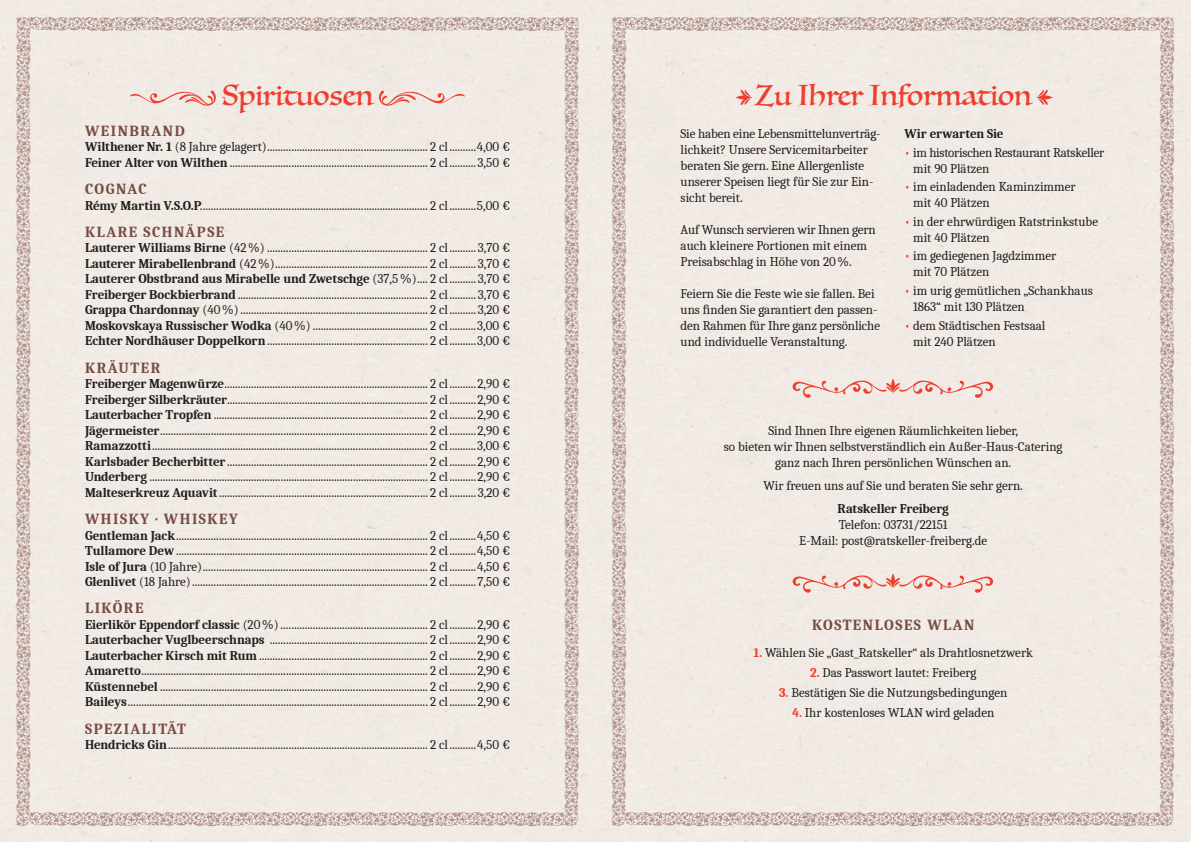
<style>
.page{position:relative;width:1191px;height:842px;background:#fff}
.page>*{position:absolute;margin:0;border:0;box-sizing:border-box;transform-origin:0 0}
.t1{font:28px "Luminari";color:#ef3e2e}
.t2{font:700 15px "Caladea";letter-spacing:.1em;color:#774c43}
.t3{font:13px/15.5px "Caladea";color:#231f20}
.t4{font:13px/16px "Caladea";letter-spacing:-.02em;color:#231f20}
.t5{font:700 13px "Caladea";letter-spacing:-.01em;color:#231f20}
.s1{font-weight:700}
.s2{color:#ef3e2e}
.s3{font-weight:700;color:#ef3e2e}
</style>
<div class="page">
<div style="left:587px;top:0;width:604px;height:842px;background:#f1eae5"></div>
<div style="left:16px;top:17px;width:563px;height:809px;background:#f1eae5"></div>
<div style="left:612px;top:17px;width:562px;height:809px;background:#f1eae5"></div>
<h1 class="t1" style="left:222px;top:72px;width:152px">Spirituosen</h1>
<p class="t2" style="left:85px;top:121px;width:101px">WEINBRAND</p>
<p class="t3" style="left:85px;top:139px;width:426px"><span class="s1">Wilthener Nr. 1</span> (8 Jahre gelagert)............................................................ 2 cl..........4,00 €<br><span class="s1">Feiner Alter von Wilthen</span> .......................................................................... 2 cl..........3,50 €</p>
<p class="t2" style="left:85px;top:180px;width:63px">COGNAC</p>
<p class="t3" style="left:85px;top:197px;width:426px"><span class="s1">Rémy Martin V.S.O.P</span>..................................................................................... 2 cl..........5,00 €</p>
<p class="t2" style="left:85px;top:222px;width:141px">KLARE SCHNÄPSE</p>
<p class="t3" style="left:85px;top:240px;width:427px;text-align:justify"><span class="s1">Lauterer Williams Birne</span> (42%) ............................................................ 2 cl.......... 3,70 € <span class="s1">Lauterer Mirabellenbrand</span> (42%)......................................................... 2 cl.......... 3,70 € <span class="s1">Lauterer Obstbrand aus Mirabelle und Zwetschge</span> (37,5%).... 2 cl.......... 3,70 € <span class="s1">Freiberger Bockbierbrand</span> ....................................................................... 2 cl.......... 3,70 € <span class="s1">Grappa Chardonnay</span> (40%)...................................................................... 2 cl..........3,20 € <span class="s1">Moskovskaya Russischer Wodka</span> (40%)........................................... 2 cl..........3,00 € <span class="s1">Echter Nordhäuser Doppelkorn</span>............................................................ 2 cl..........3,00 €</p>
<p class="t2" style="left:85px;top:358px;width:77px">KRÄUTER</p>
<p class="t3" style="left:85px;top:376px;width:427px;text-align:justify"><span class="s1">Freiberger Magenwürze</span>............................................................................ 2 cl..........2,90 € <span class="s1">Freiberger Silberkräuter</span>........................................................................... 2 cl..........2,90 € <span class="s1">Lauterbacher Tropfen</span> ................................................................................ 2 cl..........2,90 € <span class="s1">Jägermeister</span>.................................................................................................... 2 cl..........2,90 € <span class="s1">Ramazzotti</span>....................................................................................................... 2 cl..........3,00 € <span class="s1">Karlsbader Becherbitter</span> ........................................................................... 2 cl..........2,90 € <span class="s1">Underberg</span> ........................................................................................................ 2 cl..........2,90 € <span class="s1">Malteserkreuz Aquavit</span>.............................................................................. 2 cl..........3,20 €</p>
<p class="t2" style="left:85px;top:510px;width:154px">WHISKY · WHISKEY</p>
<p class="t3" style="left:85px;top:527px;width:426px;text-align:justify"><span class="s1">Gentleman Jack</span>.............................................................................................. 2 cl..........4,50 € <span class="s1">Tullamore Dew</span>.............................................................................................. 2 cl..........4,50 € <span class="s1">Isle of Jura</span> (10 Jahre).................................................................................... 2 cl..........4,50 € <span class="s1">Glenlivet</span> (18 Jahre)........................................................................................ 2 cl..........7,50 €</p>
<p class="t2" style="left:85px;top:599px;width:60px">LIKÖRE</p>
<p class="t3" style="left:85px;top:616px;width:427px;text-align:justify"><span class="s1">Eierlikör Eppendorf classic</span> (20%)....................................................... 2 cl..........2,90 € <span class="s1">Lauterbacher Vuglbeerschnaps</span> ........................................................... 2 cl..........2,90 € <span class="s1">Lauterbacher Kirsch mit Rum</span> ............................................................... 2 cl..........2,90 € <span class="s1">Amaretto</span>........................................................................................................... 2 cl..........2,90 € <span class="s1">Küstennebel</span> .................................................................................................... 2 cl..........2,90 € <span class="s1">Baileys</span>................................................................................................................ 2 cl..........2,90 €</p>
<p class="t2" style="left:85px;top:719px;width:102px">SPEZIALITÄT</p>
<p class="t3" style="left:85px;top:737px;width:426px"><span class="s1">Hendricks Gin</span>................................................................................................. 2 cl..........4,50 €</p>
<h1 class="t1" style="left:754px;top:72px;width:278px">Zu Ihrer Information</h1>
<p class="t3" style="left:680px;top:125px;width:200px;line-height:16px">Sie haben eine Lebensmittelunverträg&shy;lichkeit? Unsere Servicemitarbeiter beraten Sie gern. Eine Allergenliste unserer Speisen liegt für Sie zur Ein&shy;sicht bereit.</p>
<p class="t3" style="left:680px;top:221px;width:197px;line-height:16px">Auf Wunsch servieren wir Ihnen gern auch kleinere Portionen mit einem<br>Preisabschlag in Höhe von 20%.</p>
<p class="t3" style="left:680px;top:285px;width:201px;line-height:16px">Feiern Sie die Feste wie sie fallen. Bei uns finden Sie garantiert den passen&shy;den Rahmen für Ihre ganz persönliche und individuelle Veranstaltung.</p>
<p class="t5" style="left:904px;top:125px;width:101px">Wir erwarten Sie</p>
<p class="t4" style="left:913px;top:144px;width:193px;text-indent:-9px"><span class="s2">•</span> im historischen Restaurant Ratskeller mit 90 Plätzen</p>
<p class="t3" style="left:913px;top:179px;width:164px;line-height:16px;text-indent:-9px"><span class="s2">•</span> im einladenden Kaminzimmer mit 40 Plätzen</p>
<p class="t3" style="left:913px;top:213px;width:186px;line-height:16px;text-indent:-9px"><span class="s2">•</span> in der ehrwürdigen Ratstrinkstube mit 40 Plätzen</p>
<p class="t3" style="left:913px;top:248px;width:145px;line-height:16px;text-indent:-9px"><span class="s2">•</span> im gediegenen Jagdzimmer mit 70 Plätzen</p>
<p class="t3" style="left:913px;top:282px;width:181px;line-height:16px;text-indent:-9px"><span class="s2">•</span> im urig gemütlichen „Schankhaus<br>1863“ mit 130 Plätzen</p>
<p class="t3" style="left:913px;top:317px;width:134px;line-height:16px;text-indent:-9px"><span class="s2">•</span> dem Städtischen Festsaal mit 240 Plätzen</p>
<p class="t3" style="left:724px;top:422px;width:340px;line-height:16px;text-align:center">Sind Ihnen Ihre eigenen Räumlichkeiten lieber,<br>so bieten wir Ihnen selbstverständlich ein Außer-Haus-Catering ganz nach Ihren persönlichen Wünschen an.</p>
<p class="t3" style="left:763px;top:478px;width:261px">Wir freuen uns auf Sie und beraten Sie sehr gern.</p>
<p class="t5" style="left:837px;top:501px;width:113px">Ratskeller Freiberg</p>
<p class="t3" style="left:799px;top:517px;width:190px;line-height:16px;text-align:center">Telefon: 03731/22151<br>E-Mail: post@ratskeller-freiberg.de</p>
<p class="t2" style="left:812px;top:615px;width:164px">KOSTENLOSES WLAN</p>
<p class="t3" style="left:753px;top:644px;width:281px"><span class="s3">1.</span> Wählen Sie „Gast_Ratskeller“ als Drahtlosnetzwerk</p>
<p class="t3" style="left:810px;top:664px;width:168px"><span class="s3">2.</span> Das Passwort lautet: Freiberg</p>
<p class="t3" style="left:779px;top:684px;width:230px"><span class="s3">3.</span> Bestätigen Sie die Nutzungsbedingungen</p>
<p class="t3" style="left:792px;top:704px;width:204px"><span class="s3">4.</span> Ihr kostenloses WLAN wird geladen</p>
</div>
